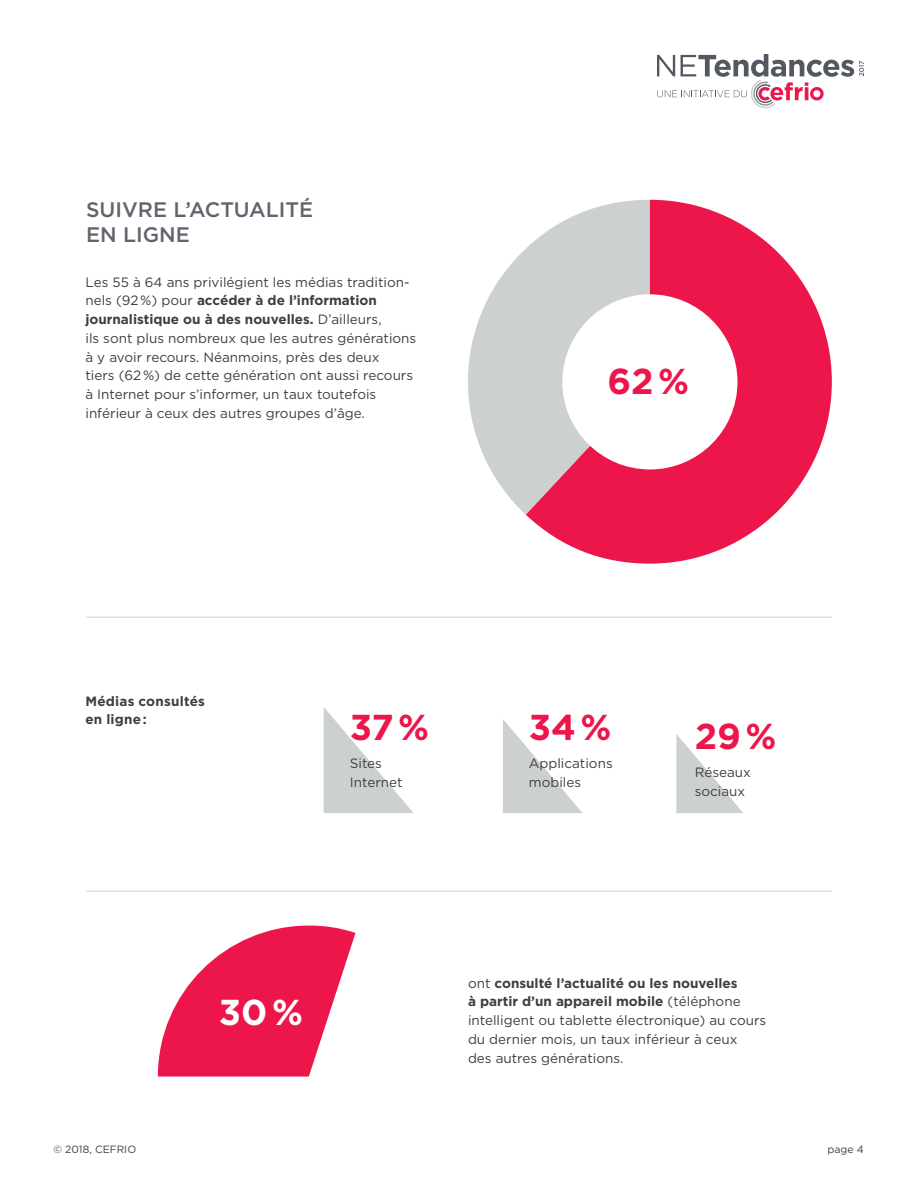
<style>
.page{position:relative;width:918px;height:1188px;background:#fff}
.page>*{position:absolute;margin:0;border:0;box-sizing:border-box;transform-origin:0 0}
.Titre{font:700 36px "Gotham HTF";color:#ed164b}
.Titre-2{font:700 36px "Gotham HTF";color:#fff}
.Sous-titre_Gris_Maj{font:500 21px/25.2px "Gotham HTF";color:#61646d}
.TexteCourant{font:13.5px/18.8px "Gotham HTF";color:#3e3e3f}
.TexteCourant-2{font:700 13.5px/17.2px "Gotham HTF";letter-spacing:.015em;color:#3e3e3f}
.TexteCourant-3{font:10.5px "Gotham HTF";color:#3e3e3f}
.s1{font-weight:700}
</style>
<div class="page">
<svg style="left:158px;top:926px;width:197px;height:151px"></svg>
<svg style="left:468px;top:249px;width:58px;height:266px;fill:#cdd0d0"></svg>
<svg style="left:526px;top:200px;width:306px;height:364px;fill:#ed164b"></svg>
<svg style="left:657px;top:54px;width:207px;height:54px"></svg>
<div style="left:562px;top:294px;width:175px;height:175px;background:#fff;border-radius:50%"></div>
<svg style="left:324px;top:707px;width:89px;height:106px"></svg>
<svg style="left:503px;top:719px;width:79px;height:94px"></svg>
<svg style="left:676px;top:734px;width:67px;height:79px"></svg>
<hr style="left:86px;top:891px;width:746px;height:1px;background:#cdd0d0">
<hr style="left:86px;top:617px;width:746px;height:1px;background:#cdd0d0">
<p class="Sous-titre_Gris_Maj" style="left:86px;top:197px;width:229px">SUIVRE L’ACTUALITÉ<br>EN LIGNE</p>
<p class="TexteCourant" style="left:85px;top:272px;width:332px">Les 55 à 64 ans privilégient les médias tradition&shy;nels (92%) pour <span class="s1">accéder à de l’information journalistique ou à des nouvelles.</span> D’ailleurs,<br>ils sont plus nombreux que les autres générations à y avoir recours. Néanmoins, près des deux<br>tiers (62%) de cette génération ont aussi recours à Internet pour s’informer, un taux toutefois inférieur à ceux des autres groupes d’âge.</p>
<p class="Titre" style="left:607px;top:361px;width:83px">62%</p>
<p class="TexteCourant-2" style="left:85px;top:693px;width:121px">Médias consultés en ligne:</p>
<p class="Titre" style="left:350px;top:707px;width:81px">37%</p>
<p class="TexteCourant" style="left:350px;top:754px;width:54px">Sites<br>Internet</p>
<p class="Titre" style="left:529px;top:707px;width:84px">34%</p>
<p class="Titre" style="left:695px;top:715px;width:83px">29%</p>
<p class="TexteCourant" style="left:529px;top:754px;width:85px">Applications mobiles</p>
<p class="TexteCourant" style="left:695px;top:763px;width:58px">Réseaux sociaux</p>
<p class="Titre-2" style="left:219px;top:991px;width:86px">30%</p>
<p class="TexteCourant" style="left:468px;top:973px;width:300px">ont <span class="s1">consulté l’actualité ou les nouvelles<br>à partir d’un appareil mobile</span> (téléphone intelligent ou tablette électronique) au cours du dernier mois, un taux inférieur à ceux<br>des autres générations.</p>
<p class="TexteCourant-3" style="left:53px;top:1144px;width:84px">© 2018, CEFRIO</p>
<p class="TexteCourant-3" style="left:828px;top:1144px;width:38px">page 4</p>
</div>
